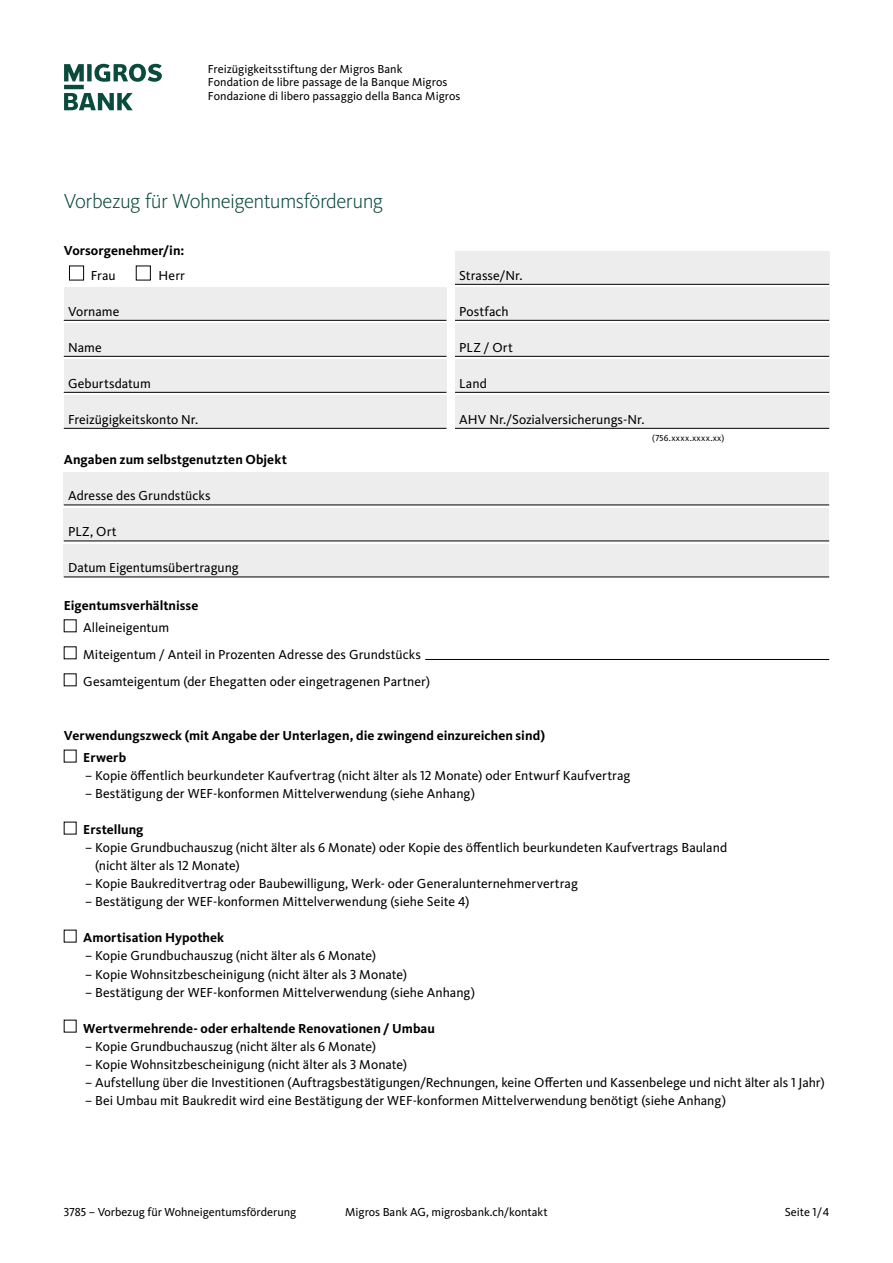
<style>
.page{position:relative;width:893px;height:1263px;background:#fff}
.page>*{position:absolute;margin:0;border:0;box-sizing:border-box;transform-origin:0 0}
.Übertitel_Spalte{font:300 21px "Migrosbank Kievit";letter-spacing:-.03em;color:#0a4b3d}
.Untertitel{font:13.5px/18px "Migrosbank Kievit";color:#000}
.Ausfüllen{font:13.5px "Migrosbank Kievit";color:#000}
.Grundtext_Bold{font:700 13.5px "Migrosbank Kievit";color:#000}
.Untertitel-2{font:700 13.5px "Migrosbank Kievit";letter-spacing:.005em;color:#000}
.Grundtext_Bold-2{font:13.5px "Migrosbank Kievit";color:#000}
.Grundtext_Regular{font:13.5px "Migrosbank Kievit";letter-spacing:.005em;color:#000}
.t1{font:12px/13.5px "Migrosbank Kievit";color:#000}
.Grundtext_Bold-3{font:9px "Migrosbank Kievit";letter-spacing:.04em;color:#000}
</style>
<div class="page">
<div style="left:64px;top:472px;width:765px;height:32px;background:#ededed"></div>
<hr style="left:64px;top:505px;width:765px;height:1px;background:#000">
<div style="left:64px;top:508px;width:765px;height:32px;background:#ededed"></div>
<hr style="left:64px;top:541px;width:765px;height:1px;background:#000">
<div style="left:64px;top:544px;width:765px;height:32px;background:#ededed"></div>
<hr style="left:64px;top:577px;width:765px;height:1px;background:#000">
<hr style="left:425px;top:659px;width:404px;height:1px;background:#000">
<div style="left:455px;top:252px;width:374px;height:32px;background:#ededed"></div>
<hr style="left:455px;top:284px;width:374px;height:1px;background:#000">
<div style="left:455px;top:288px;width:374px;height:32px;background:#ededed"></div>
<hr style="left:455px;top:320px;width:374px;height:1px;background:#000">
<div style="left:455px;top:324px;width:374px;height:32px;background:#ededed"></div>
<hr style="left:455px;top:356px;width:374px;height:1px;background:#000">
<div style="left:455px;top:360px;width:374px;height:32px;background:#ededed"></div>
<hr style="left:455px;top:392px;width:374px;height:1px;background:#000">
<div style="left:455px;top:396px;width:374px;height:32px;background:#ededed"></div>
<hr style="left:455px;top:428px;width:374px;height:1px;background:#000">
<div style="left:64px;top:288px;width:382px;height:32px;background:#ededed"></div>
<hr style="left:64px;top:320px;width:382px;height:1px;background:#000">
<div style="left:64px;top:324px;width:382px;height:32px;background:#ededed"></div>
<hr style="left:64px;top:356px;width:382px;height:1px;background:#000">
<div style="left:64px;top:360px;width:382px;height:32px;background:#ededed"></div>
<hr style="left:64px;top:392px;width:382px;height:1px;background:#000">
<div style="left:64px;top:396px;width:382px;height:32px;background:#ededed"></div>
<hr style="left:64px;top:428px;width:382px;height:1px;background:#000">
<div style="left:136px;top:266px;width:15px;height:14px;border:1px solid #000"></div>
<div style="left:69px;top:266px;width:15px;height:14px;border:1px solid #000"></div>
<svg style="left:64px;top:64px;width:98px;height:46px"></svg>
<p class="t1" style="left:208px;top:62px;width:254px">Freizügigkeitsstiftung der Migros Bank<br>Fondation de libre passage de la Banque Migros<br>Fondazione di libero passaggio della Banca Migros</p>
<p class="Übertitel_Spalte" style="left:64px;top:188px;width:321px">Vorbezug für Wohneigentumsförderung</p>
<p class="Grundtext_Bold" style="left:64px;top:243px;width:122px">Vorsorgenehmer/in:</p>
<p class="Grundtext_Regular" style="left:91px;top:267px;width:26px">Frau</p>
<p class="Grundtext_Regular" style="left:159px;top:267px;width:28px">Herr</p>
<p class="Ausfüllen" style="left:68px;top:303px;width:53px">Vorname</p>
<p class="Ausfüllen" style="left:68px;top:339px;width:35px">Name</p>
<p class="Ausfüllen" style="left:68px;top:375px;width:84px">Geburtsdatum</p>
<p class="Ausfüllen" style="left:68px;top:411px;width:132px">Freizügigkeitskonto Nr.</p>
<p class="Grundtext_Bold" style="left:64px;top:452px;width:225px">Angaben zum selbstgenutzten Objekt</p>
<p class="Ausfüllen" style="left:68px;top:488px;width:144px">Adresse des Grundstücks</p>
<p class="Ausfüllen" style="left:68px;top:524px;width:50px">PLZ, Ort</p>
<p class="Ausfüllen" style="left:68px;top:560px;width:172px">Datum Eigentumsübertragung</p>
<p class="Grundtext_Bold" style="left:64px;top:597px;width:136px">Eigentumsverhältnisse</p>
<p class="Untertitel" style="left:83px;top:619px;width:87px">Alleineigentum</p>
<p class="Untertitel" style="left:83px;top:646px;width:339px">Miteigentum / Anteil in Prozenten Adresse des Grundstücks</p>
<p class="Grundtext_Bold-2" style="left:83px;top:674px;width:348px">Gesamteigentum (der Ehegatten oder eingetragenen Partner)</p>
<p class="Ausfüllen" style="left:459px;top:267px;width:65px">Strasse/Nr.</p>
<p class="Ausfüllen" style="left:459px;top:303px;width:51px">Postfach</p>
<p class="Ausfüllen" style="left:459px;top:339px;width:55px">PLZ / Ort</p>
<p class="Ausfüllen" style="left:459px;top:375px;width:29px">Land</p>
<p class="Ausfüllen" style="left:459px;top:411px;width:187px">AHV Nr./Sozialversicherungs-Nr.</p>
<p class="Grundtext_Bold-3" style="left:652px;top:432px;width:74px">(756.xxxx.xxxx.xx)</p>
<p class="Grundtext_Bold" style="left:64px;top:728px;width:483px">Verwendungszweck (mit Angabe der Unterlagen, die zwingend einzureichen sind)</p>
<p class="Untertitel-2" style="left:83px;top:750px;width:44px">Erwerb</p>
<p class="Untertitel" style="left:85px;top:767px;width:547px">– Kopie öffentlich beurkundeter Kaufvertrag (nicht älter als 12 Monate) oder Entwurf Kaufvertrag</p>
<p class="Untertitel" style="left:85px;top:785px;width:391px">– Bestätigung der WEF-konformen Mittelverwendung (siehe Anhang)</p>
<p class="Untertitel-2" style="left:83px;top:822px;width:62px">Erstellung</p>
<p class="Untertitel" style="left:95px;top:839px;width:633px;text-indent:-10px">– Kopie Grundbuchauszug (nicht älter als 6 Monate) oder Kopie des öffentlich beurkundeten Kaufvertrags Bauland (nicht älter als 12 Monate)</p>
<p class="Untertitel" style="left:85px;top:875px;width:494px">– Kopie Baukreditvertrag oder Baubewilligung, Werk- oder Generalunternehmervertrag</p>
<p class="Untertitel" style="left:85px;top:893px;width:386px">– Bestätigung der WEF-konformen Mittelverwendung (siehe Seite 4)</p>
<p class="Untertitel-2" style="left:83px;top:930px;width:142px">Amortisation Hypothek</p>
<p class="Untertitel" style="left:85px;top:947px;width:293px">– Kopie Grundbuchauszug (nicht älter als 6 Monate)</p>
<p class="Untertitel" style="left:85px;top:965px;width:324px">– Kopie Wohnsitzbescheinigung (nicht älter als 3 Monate)</p>
<p class="Untertitel" style="left:85px;top:983px;width:391px">– Bestätigung der WEF-konformen Mittelverwendung (siehe Anhang)</p>
<p class="Untertitel-2" style="left:83px;top:1020px;width:353px">Wertvermehrende- oder erhaltende Renovationen / Umbau</p>
<p class="Untertitel" style="left:85px;top:1037px;width:293px">– Kopie Grundbuchauszug (nicht älter als 6 Monate)</p>
<p class="Untertitel" style="left:85px;top:1055px;width:324px">– Kopie Wohnsitzbescheinigung (nicht älter als 3 Monate)</p>
<p class="Untertitel" style="left:85px;top:1073px;width:741px">– Aufstellung über die Investitionen (Auftragsbestätigungen/Rechnungen, keine Offerten und Kassenbelege und nicht älter als 1 Jahr)</p>
<p class="Untertitel" style="left:85px;top:1091px;width:642px">– Bei Umbau mit Baukredit wird eine Bestätigung der WEF-konformen Mittelverwendung benötigt (siehe Anhang)</p>
<p class="t1" style="left:64px;top:1205px;width:234px">3785 – Vorbezug für Wohneigentumsförderung</p>
<p class="t1" style="left:345px;top:1205px;width:204px">Migros Bank AG, migrosbank.ch/kontakt</p>
<p class="t1" style="left:785px;top:1205px;width:46px">Seite 1 / 4</p>
</div>
